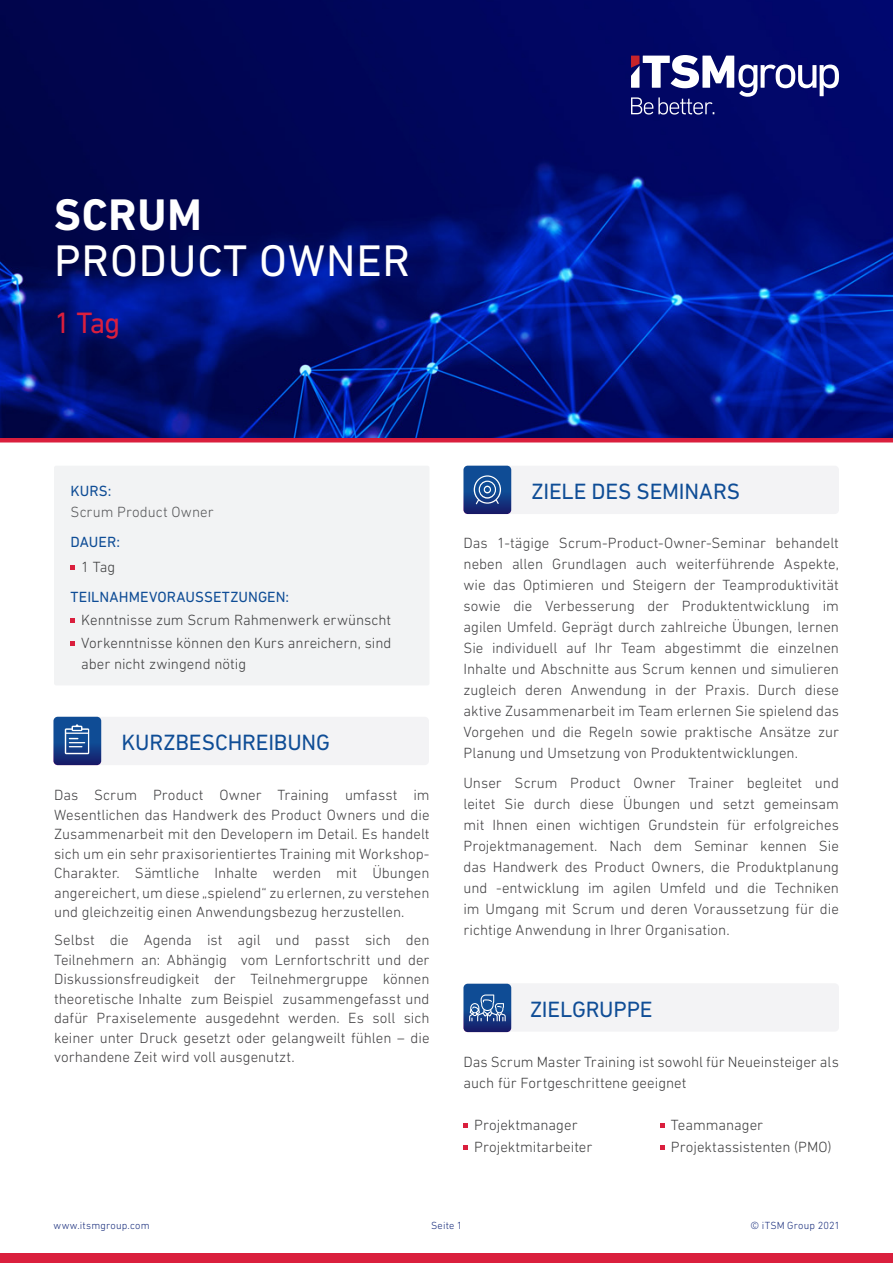
<style>
.page{position:relative;width:893px;height:1263px;background:#fff}
.page>*{position:absolute;margin:0;border:0;box-sizing:border-box;transform-origin:0 0}
.t1{font:45px "DIN Next LT Pro";letter-spacing:.02em;color:#fff}
.t2{font:700 45px "DIN Next LT Pro";letter-spacing:.02em;color:#fff}
.t3{font:30px "DIN Next LT Pro";color:#da1f3d}
.t4{font:22.5px "DIN Next LT Pro";letter-spacing:-.005em;color:#0f4d96}
.t5{font:300 15px/21px "DIN Next LT Pro";color:#414042;text-align:justify}
.t6{font:300 15px/21px "DIN Next LT Pro";color:#3e3e3f}
.Normal__Web{font:15px "DIN Next LT Pro";letter-spacing:.005em;color:#0f4d96}
.Normal__Web-2{font:300 15px "DIN Next LT Pro";letter-spacing:.005em;color:#57585a}
.t7{font:300 10.5px "DIN Next LT Pro";letter-spacing:.02em;color:#182d7c}
</style>
<div class="page">
<div style="left:0;top:1253px;width:893px;height:10px;background:#da1f3d"></div>
<img style="left:0;top:0;width:893px;height:438px">
<hr style="left:0;top:438px;width:893px;height:4px;background:#da1f3d">
<svg style="left:631px;top:55px;width:208px;height:60px"></svg>
<div style="left:54px;top:466px;width:375px;height:219px;background:#f2f3f4;border-radius:2px"></div>
<svg style="left:71px;top:565px;width:4px;height:5px"></svg>
<svg style="left:71px;top:618px;width:4px;height:4px"></svg>
<svg style="left:71px;top:641px;width:4px;height:4px"></svg>
<div style="left:53px;top:717px;width:376px;height:48px;background:#f3f3f5;border-radius:4px"></div>
<div style="left:463px;top:466px;width:376px;height:48px;background:#f3f3f5;border-radius:4px"></div>
<svg style="left:53px;top:717px;width:48px;height:48px"></svg>
<svg style="left:463px;top:1123px;width:5px;height:5px"></svg>
<svg style="left:463px;top:1145px;width:5px;height:4px"></svg>
<svg style="left:660px;top:1123px;width:4px;height:5px"></svg>
<svg style="left:660px;top:1145px;width:4px;height:4px"></svg>
<div style="left:463px;top:983px;width:376px;height:49px;background:#f3f3f5;border-radius:4px"></div>
<svg style="left:463px;top:984px;width:48px;height:48px"></svg>
<svg style="left:463px;top:466px;width:48px;height:48px"></svg>
<p class="t2" style="left:54px;top:189px;width:149px">SCRUM</p>
<p class="t1" style="left:54px;top:235px;width:358px">PRODUCT OWNER</p>
<p class="t3" style="left:54px;top:306px;width:68px">1 Tag</p>
<p class="Normal__Web" style="left:71px;top:482px;width:42px">KURS:</p>
<p class="Normal__Web-2" style="left:71px;top:503px;width:145px">Scrum Product Owner</p>
<p class="Normal__Web" style="left:71px;top:533px;width:51px">DAUER:</p>
<p class="t6" style="left:81px;top:556px;width:36px">1 Tag</p>
<p class="Normal__Web" style="left:71px;top:588px;width:220px">TEILNAHMEVORAUSSETZUNGEN:</p>
<p class="t6" style="left:81px;top:609px;width:311px">Kenntnisse zum Scrum Rahmenwerk erwünscht</p>
<p class="t6" style="left:81px;top:632px;width:312px">Vorkenntnisse können den Kurs anreichern, sind aber nicht zwingend nötig</p>
<p class="t4" style="left:122px;top:729px;width:210px">KURZBESCHREIBUNG</p>
<p class="t5" style="left:54px;top:785px;width:377px;line-height:19.5px">Das Scrum Product Owner Training umfasst im Wesentlichen das Handwerk des Product Owners und die Zusammenarbeit mit den Developern im Detail. Es handelt sich um ein sehr praxisorientiertes Training mit Workshop-Charakter. Sämtliche Inhalte werden mit Übungen angereichert, um diese „spielend“ zu erlernen, zu verstehen und gleichzeitig einen Anwendungsbezug herzustellen.</p>
<p class="t5" style="left:54px;top:930px;width:377px;line-height:19.5px">Selbst die Agenda ist agil und passt sich den Teilnehmern an: Abhängig vom Lernfortschritt und der Diskussionsfreudigkeit der Teilnehmergruppe können theoretische Inhalte zum Beispiel zusammengefasst und dafür Praxiselemente ausgedehnt werden. Es soll sich keiner unter Druck gesetzt oder gelangweilt fühlen – die vorhandene Zeit wird voll ausgenutzt.</p>
<p class="t4" style="left:532px;top:478px;width:210px">ZIELE DES SEMINARS</p>
<p class="t5" style="left:463px;top:533px;width:377px">Das 1-tägige Scrum-Product-Owner-Seminar behandelt neben allen Grundlagen auch weiterführende Aspekte, wie das Optimieren und Steigern der Teamproduktivität sowie die Verbesserung der Produktentwicklung im agilen Umfeld. Geprägt durch zahlreiche Übungen, lernen Sie individuell auf Ihr Team abgestimmt die einzelnen Inhalte und Abschnitte aus Scrum kennen und simulieren zugleich deren Anwendung in der Praxis. Durch diese aktive Zusammenarbeit im Team erlernen Sie spielend das Vorgehen und die Regeln sowie praktische Ansätze zur Planung und Umsetzung von Produktentwicklungen.</p>
<p class="t5" style="left:463px;top:772px;width:377px">Unser Scrum Product Owner Trainer begleitet und leitet Sie durch diese Übungen und setzt gemeinsam mit Ihnen einen wichtigen Grundstein für erfolgreiches Projektmanagement. Nach dem Seminar kennen Sie das Handwerk des Product Owners, die Produktplanung und -entwicklung im agilen Umfeld und die Techniken im Umgang mit Scrum und deren Voraussetzung für die richtige Anwendung in Ihrer Organisation.</p>
<p class="t4" style="left:530px;top:996px;width:124px">ZIELGRUPPE</p>
<p class="t6" style="left:463px;top:1051px;width:377px">Das Scrum Master Training ist sowohl für Neueinsteiger als auch für Fortgeschrittene geeignet</p>
<p class="t6" style="left:474px;top:1114px;width:105px">Projektmanager</p>
<p class="t6" style="left:474px;top:1136px;width:120px">Projektmitarbeiter</p>
<p class="t6" style="left:671px;top:1114px;width:94px">Teammanager</p>
<p class="t6" style="left:671px;top:1136px;width:162px">Projektassistenten (PMO)</p>
<p class="t7" style="left:53px;top:1219px;width:98px">www.itsmgroup.com</p>
<p class="t7" style="left:431px;top:1219px;width:33px">Seite 1</p>
<p class="t7" style="left:750px;top:1219px;width:91px">© iTSM Group 2021</p>
</div>
